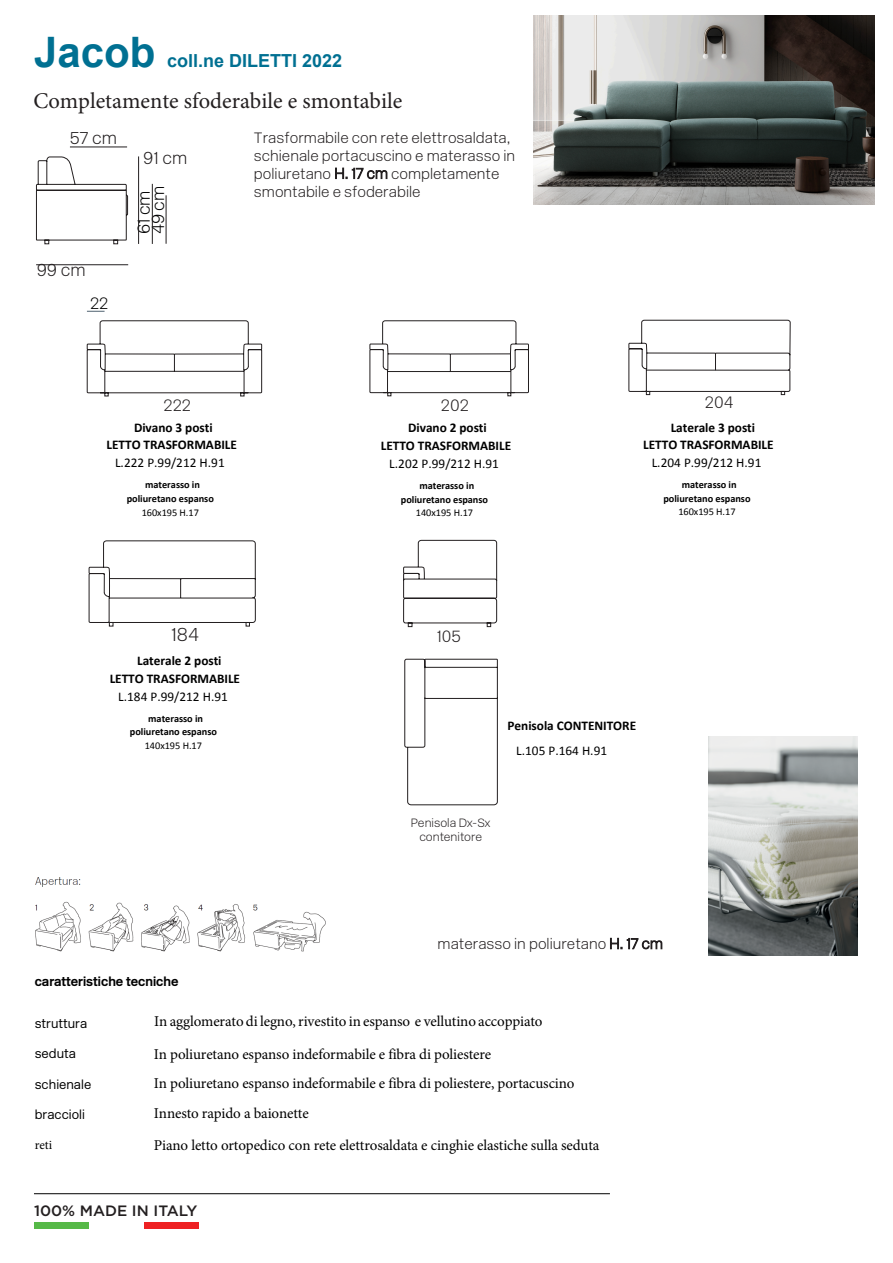
<style>
.page{position:relative;width:893px;height:1263px;background:#fff}
.page>*{position:absolute;margin:0;border:0;box-sizing:border-box;transform-origin:0 0}
.t1{font:700 42px "Arial";color:#007092}
.t2{font:22.5px "Minion Pro";color:#231f20}
.t3{font:18.9px "New Rail Alphabet White";color:#231f20}
.t4{font:700 18px "Arial";color:#007092}
.t5{font:17.4px "New Rail Alphabet White";color:#231f20}
.t6{font:17.4px/14.4px "New Rail Alphabet White";color:#000}
.t7{font:16.65px "New Rail Alphabet White";color:#231f20}
.t8{font:16.65px "New Rail Alphabet White";color:#000}
.t9{font:16.5px "New Rail Alphabet White";color:#231f20}
.t10{font:15px/29.5px "Minion Pro";letter-spacing:-.01em;color:#000}
.t11{font:15px/18px "New Rail Alphabet White";color:#231f20}
.t12{font:500 15px "Gotham";color:#231f20}
.t13{font:700 13.35px/17.5px "Calibri";color:#000;text-align:center}
.t14{font:13.35px "Calibri";color:#000}
.t15{font:700 13.35px "Calibri";color:#000}
.t16{font:300 12.9px "New Rail Alphabet";color:#000}
.t17{font:700 12.9px "New Rail Alphabet";color:#000}
.t18{font:12.9px "Minion Pro";color:#000}
.t19{font:12px/14.4px "New Rail Alphabet White";color:#231f20;text-align:center}
.t20{font:700 10.35px/13.6px "Calibri";letter-spacing:-.005em;color:#000;text-align:center}
.t21{font:10.35px "Calibri";letter-spacing:-.005em;color:#000}
.s1{font-style:inherit}
</style>
<div class="page">
<div style="left:34px;top:1222px;width:55px;height:6px;background:#56b947"></div>
<div style="left:144px;top:1222px;width:54px;height:6px;background:#ee2123"></div>
<hr style="left:34px;top:1193px;width:576px;height:1px;background:#000">
<img style="left:35px;top:877px;width:291px;height:75px">
<img style="left:709px;top:736px;width:148px;height:219px">
<img style="left:533px;top:15px;width:341px;height:189px">
<hr style="left:166px;top:195px;width:1px;height:49px;background:#231f20">
<hr style="left:152px;top:184px;width:1px;height:60px;background:#231f20">
<hr style="left:36px;top:264px;width:92px;height:1px;background:#231f20">
<hr style="left:70px;top:147px;width:57px;height:1px;background:#231f20">
<hr style="left:138px;top:156px;width:1px;height:88px;background:#231f20">
<svg style="left:36px;top:156px;width:92px;height:88px"></svg>
<svg style="left:87px;top:320px;width:175px;height:76px"></svg>
<svg style="left:87px;top:311px;width:18px;height:1px"></svg>
<svg style="left:369px;top:320px;width:160px;height:76px"></svg>
<svg style="left:628px;top:320px;width:163px;height:75px"></svg>
<svg style="left:89px;top:540px;width:167px;height:86px"></svg>
<svg style="left:403px;top:540px;width:94px;height:87px"></svg>
<svg style="left:404px;top:659px;width:94px;height:146px"></svg>
<h1 class="t1" style="left:34px;top:24px;width:123px">Jacob</h1>
<p class="t4" style="left:167px;top:49px;width:177px">coll.ne DILETTI 2022</p>
<h2 class="t2" style="left:33px;top:86px;width:370px">Completamente sfoderabile e smontabile</h2>
<p class="t5" style="left:70px;top:126px;width:49px">57 cm</p>
<p class="t5" style="left:37px;top:258px;width:50px">99 cm</p>
<p class="t8" style="left:90px;top:292px;width:20px">22</p>
<p class="t5" style="left:143px;top:147px;width:46px">91 cm</p>
<p class="t6" style="left:136px;top:234px;width:50px;rotate:-90deg">61 cm<br>49 cm</p>
<p class="t11" style="left:254px;top:129px;width:263px">Trasformabile con rete elettrosaldata, schienale portacuscino e materasso in poliuretano H. 17 cm completamente smontabile e sfoderabile</p>
<p class="t7" style="left:164px;top:394px;width:29px">222</p>
<p class="t13" style="left:107px;top:419px;width:132px">Divano 3 posti<br>LETTO TRASFORMABILE</p>
<p class="t14" style="left:115px;top:457px;width:111px">L.222 P.99/212 H.91</p>
<p class="t20" style="left:127px;top:478px;width:89px">materasso in poliuretano espanso</p>
<p class="t21" style="left:142px;top:508px;width:59px">160x195 H.17</p>
<p class="t7" style="left:441px;top:394px;width:29px">202</p>
<p class="t7" style="left:705px;top:392px;width:30px">204</p>
<p class="t13" style="left:381px;top:419px;width:132px">Divano <span class="s1">2</span> posti<br>LETTO TRASFORMABILE</p>
<p class="t14" style="left:389px;top:458px;width:111px">L.202 P.99/212 H.91</p>
<p class="t20" style="left:401px;top:479px;width:89px">materasso in poliuretano espanso</p>
<p class="t21" style="left:416px;top:508px;width:59px">140x195 H.17</p>
<p class="t13" style="left:643px;top:419px;width:132px;text-align:left;text-indent:27px"><span class="s1">Laterale</span> 3 posti<br>LETTO TRASFORMABILE</p>
<p class="t14" style="left:652px;top:457px;width:111px">L.204 P.99/212 H.91</p>
<p class="t20" style="left:663px;top:478px;width:89px">materasso in poliuretano espanso</p>
<p class="t21" style="left:678px;top:508px;width:59px">160x195 H.17</p>
<p class="t3" style="left:171px;top:622px;width:29px">184</p>
<p class="t9" style="left:437px;top:626px;width:26px">105</p>
<p class="t13" style="left:110px;top:652px;width:132px;text-align:left;text-indent:27px"><span class="s1">Laterale 2</span> posti<br>LETTO TRASFORMABILE</p>
<p class="t14" style="left:118px;top:690px;width:111px">L.184 P.99/212 H.91</p>
<p class="t20" style="left:130px;top:711px;width:89px">materasso in poliuretano espanso</p>
<p class="t21" style="left:145px;top:741px;width:59px">140x195 H.17</p>
<p class="t15" style="left:508px;top:717px;width:130px">Penisola CONTENITORE</p>
<p class="t14" style="left:516px;top:744px;width:93px">L.105 P.164 H.91</p>
<p class="t19" style="left:411px;top:815px;width:81px">Penisola Dx-Sx contenitore</p>
<p class="t11" style="left:438px;top:935px;width:227px">materasso in poliuretano H. 17 cm</p>
<p class="t17" style="left:35px;top:973px;width:145px">caratteristiche tecniche</p>
<p class="t10" style="left:154px;top:1007px;width:390px">In agglomerato di legno, rivestito in espanso e vellutino accoppiato</p>
<p class="t16" style="left:35px;top:1015px;width:54px">struttura</p>
<p class="t16" style="left:35px;top:1045px;width:43px">seduta</p>
<p class="t16" style="left:35px;top:1075px;width:58px">schienale</p>
<p class="t16" style="left:35px;top:1106px;width:52px">braccioli</p>
<p class="t18" style="left:35px;top:1136px;width:19px">reti</p>
<p class="t10" style="left:154px;top:1039px;width:422px">In poliuretano espanso indeformabile e fibra di poliestere<br>In poliuretano espanso indeformabile e fibra di poliestere, portacuscino<br>Innesto rapido a baionette</p>
<p class="t10" style="left:154px;top:1130px;width:447px">Piano letto ortopedico con rete elettrosaldata e cinghie elastiche sulla seduta</p>
<p class="t12" style="left:34px;top:1202px;width:165px">100% MADE IN ITALY</p>
</div>
